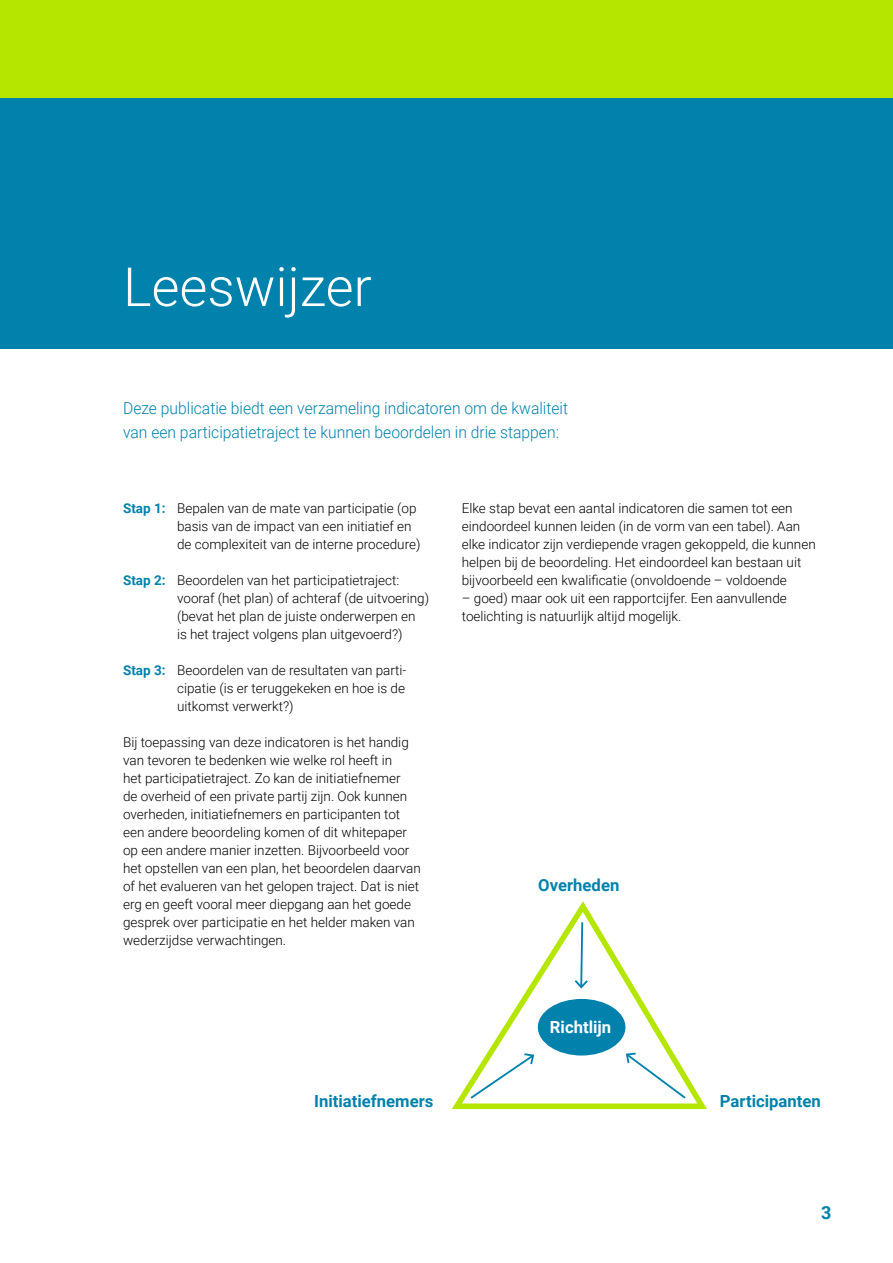
<style>
.page{position:relative;width:893px;height:1263px;background:#fff}
.page>*{position:absolute;margin:0;border:0;box-sizing:border-box;transform-origin:0 0}
.Titel_M_Light{font:300 54px "Roboto";color:#fff}
.t1{font:700 18px "Roboto";color:#0082ac}
.Bodytekst_M{font:700 16.65px "Roboto";color:#0082ac}
.Bodytekst_M-2{font:700 16.65px "Roboto";color:#fff}
.Introtekst_M{font:300 16.5px/24px "Roboto";color:#0082ac;scale:.95 1}
.Bodytekst_M-3{font:300 13.5px/18px "Roboto";color:#000}
.s1{font-weight:700;color:#0082ac}
</style>
<div class="page">
<div style="left:0;top:0;width:893px;height:348px;background:#0082ac"></div>
<svg style="left:451px;top:901px;width:256px;height:209px"></svg>
<div style="left:538px;top:999px;width:87px;height:56px;background:#0082ac;border-radius:50%"></div>
<svg style="left:624px;top:1051px;width:64px;height:49px"></svg>
<svg style="left:468px;top:1052px;width:68px;height:48px"></svg>
<svg style="left:573px;top:920px;width:17px;height:70px"></svg>
<div style="left:0;top:0;width:893px;height:98px;background:#b4e600"></div>
<p class="Titel_M_Light" style="left:123px;top:249px;width:250px">Leeswijzer</p>
<p class="Introtekst_M" style="left:123px;top:396px;width:470px">Deze publicatie biedt een verzameling indicatoren om de kwaliteit van een participatietraject te kunnen beoordelen in drie stappen:</p>
<p class="Bodytekst_M-3" style="left:177px;top:499px;width:245px;text-indent:-54px"><span class="s1">Stap 1:</span> Bepalen van de mate van participatie (op basis van de impact van een initiatief en de complexiteit van de interne procedure)</p>
<p class="Bodytekst_M-3" style="left:177px;top:571px;width:254px;text-indent:-54px"><span class="s1">Stap 2:</span> Beoordelen van het participatietraject: vooraf (het plan) of achteraf (de uitvoering) (bevat het plan de juiste onderwerpen en<br>is het traject volgens plan uitgevoerd?)</p>
<p class="Bodytekst_M-3" style="left:177px;top:661px;width:231px;text-align:justify;text-indent:-54px"><span class="s1">Stap 3:</span> Beoordelen van de resultaten van parti&shy;cipatie (is er teruggekeken en hoe is de uitkomst verwerkt?)</p>
<p class="Bodytekst_M-3" style="left:123px;top:733px;width:299px">Bij toepassing van deze indicatoren is het handig van tevoren te bedenken wie welke rol heeft in<br>het participatietraject. Zo kan de initiatiefnemer<br>de overheid of een private partij zijn. Ook kunnen overheden, initiatiefnemers en participanten tot een andere beoordeling komen of dit whitepaper op een andere manier inzetten. Bijvoorbeeld voor het opstellen van een plan, het beoordelen daarvan of het evalueren van het gelopen traject. Dat is niet erg en geeft vooral meer diepgang aan het goede gesprek over participatie en het helder maken van wederzijdse verwachtingen.</p>
<p class="Bodytekst_M-3" style="left:462px;top:499px;width:355px">Elke stap bevat een aantal indicatoren die samen tot een eindoordeel kunnen leiden (in de vorm van een tabel). Aan elke indicator zijn verdiepende vragen gekoppeld, die kunnen helpen bij de beoordeling. Het eindoordeel kan bestaan uit bijvoorbeeld een kwalificatie (onvoldoende – voldoende</p>
<p class="Bodytekst_M-3" style="left:462px;top:589px;width:327px">– goed) maar ook uit een rapportcijfer. Een aanvullende toelichting is natuurlijk altijd mogelijk.</p>
<p class="Bodytekst_M" style="left:538px;top:873px;width:83px">Overheden</p>
<p class="Bodytekst_M-2" style="left:550px;top:1016px;width:63px">Richtlijn</p>
<p class="Bodytekst_M" style="left:314px;top:1089px;width:121px">Initiatiefnemers</p>
<p class="Bodytekst_M" style="left:720px;top:1089px;width:102px">Participanten</p>
<h2 class="t1" style="left:821px;top:1200px;width:12px">3</h2>
</div>
